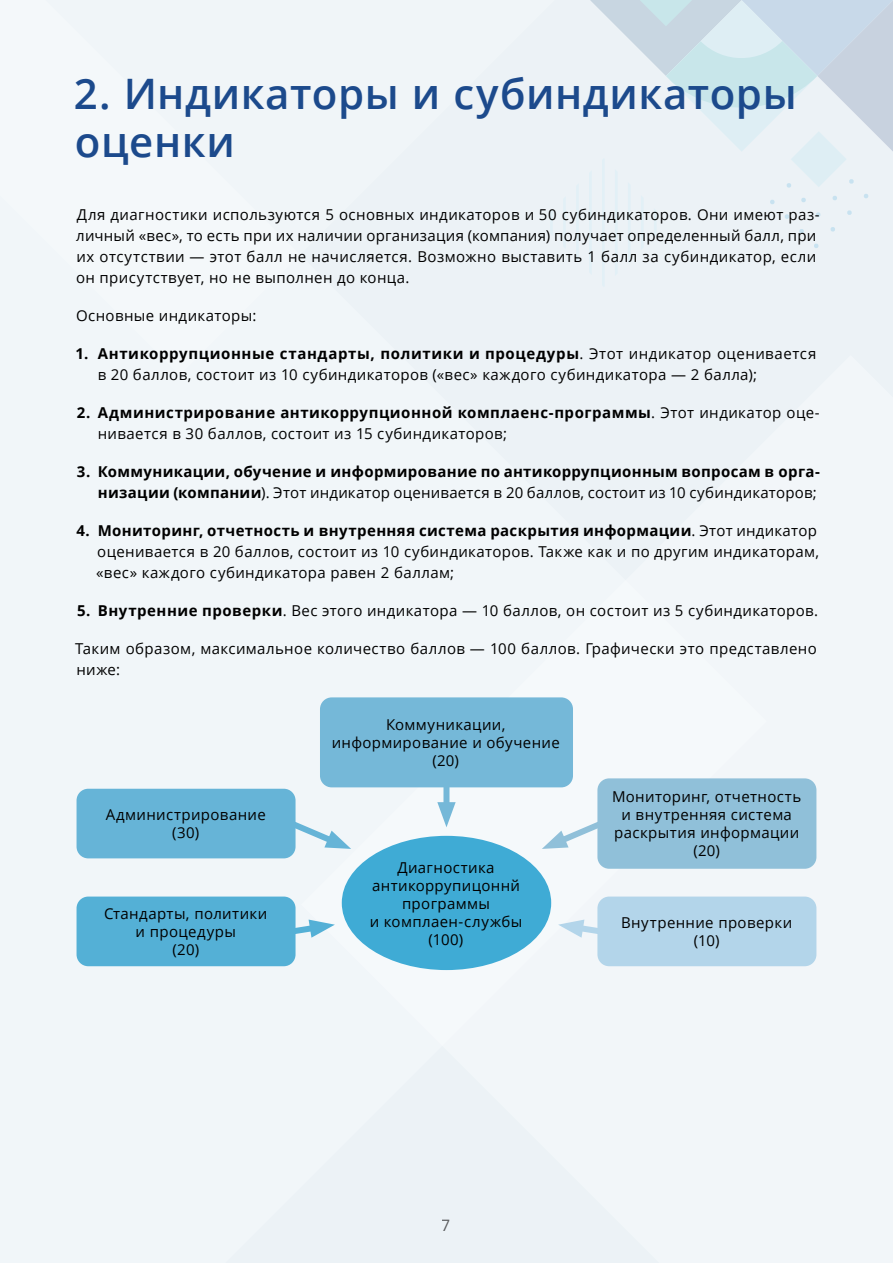
<style>
.page{position:relative;width:893px;height:1263px;background:#fff}
.page>*{position:absolute;margin:0;border:0;box-sizing:border-box;transform-origin:0 0}
.t1{font:600 42px/48px "Open Sans";letter-spacing:.01em;color:#1c4a8c}
.t2{font:15.75px "Open Sans";color:#636363}
.t3{font:15px/18px "Open Sans";letter-spacing:.025em;color:#000;text-align:center}
.t4{font:700 15px/21px "Open Sans";letter-spacing:.02em;color:#000;text-align:right}
.s1{font-weight:700}
.s2{font-weight:400}
</style>
<div class="page">
<div style="left:0;top:0;width:767px;height:1263px;background:#f1f6f9"></div>
<div style="left:0;top:0;width:555px;height:375px;background:#f0f5f8"></div>
<div style="left:301px;top:355px;width:592px;height:908px;background:#f2f6f9"></div>
<svg style="left:563px;top:196px;width:3px;height:53px"></svg>
<svg style="left:550px;top:209px;width:3px;height:27px"></svg>
<svg style="left:589px;top:0;width:304px;height:287px;background:#e0ebf1"></svg>
<svg style="left:576px;top:183px;width:3px;height:79px"></svg>
<div style="left:342px;top:836px;width:209px;height:134px;background:#3fabd5;border-radius:50%"></div>
<svg style="left:296px;top:919px;width:39px;height:20px"></svg>
<svg style="left:558px;top:919px;width:39px;height:20px"></svg>
<div style="left:443px;top:777px;width:6px;height:35px;background:#75b8d8"></div>
<svg style="left:437px;top:802px;width:19px;height:25px"></svg>
<svg style="left:295px;top:813px;width:56px;height:38px"></svg>
<svg style="left:542px;top:813px;width:55px;height:38px"></svg>
<div style="left:77px;top:896px;width:219px;height:70px;background:#54b0d6;border-radius:12px"></div>
<div style="left:597px;top:896px;width:219px;height:70px;background:#b3d5ea;border-radius:12px"></div>
<div style="left:320px;top:697px;width:253px;height:90px;background:#75b8d8;border-radius:12px"></div>
<div style="left:77px;top:789px;width:219px;height:69px;background:#66b4d7;border-radius:12px"></div>
<div style="left:597px;top:778px;width:219px;height:91px;background:#90c0d9;border-radius:12px"></div>
<h1 class="t1" style="left:74px;top:69px;width:724px">2. Индикаторы и субиндикаторы оценки</h1>
<p class="t3" style="left:76px;top:204px;width:745px;line-height:21px;text-align:left">Для диагностики используются 5 основных индикаторов и 50 субиндикаторов. Они имеют раз&shy;личный «вес», то есть при их наличии организация (компания) получает определенный балл, при их отсутствии — этот балл не начисляется. Возможно выставить 1 балл за субиндикатор, если он присутствует, но не выполнен до конца.</p>
<p class="t3" style="left:76px;top:306px;width:182px">Основные индикаторы:</p>
<p class="t3" style="left:98px;top:343px;width:720px;line-height:21px;text-align:left;text-indent:-22px"><span class="s1">1. Антикоррупционные стандарты, политики и процедуры</span>. Этот индикатор оценивается в 20 баллов, состоит из 10 субиндикаторов («вес» каждого субиндикатора — 2 балла);</p>
<p class="t3" style="left:98px;top:402px;width:723px;line-height:21px;text-align:left;text-indent:-21px"><span class="s1">2. Администрирование антикоррупционной комплаенс-программы</span>. Этот индикатор оце&shy;нивается в 30 баллов, состоит из 15 субиндикаторов;</p>
<p class="t4" style="left:77px;top:461px;width:744px">3. Коммуникации, обучение и информирование по антикоррупционным вопросам в орга&shy;низации (компании<span class="s2">). Этот индикатор оценивается в 20 баллов, состоит из 10 субиндикаторов;</span></p>
<p class="t3" style="left:96px;top:520px;width:724px;line-height:21px;text-align:left;text-indent:-20px"><span class="s1">4. Мониторинг, отчетность и внутренняя система раскрытия информации</span>. Этот индикатор оценивается в 20 баллов, состоит из 10 субиндикаторов. Также как и по другим индикаторам, «вес» каждого субиндикатора равен 2 баллам;</p>
<p class="t3" style="left:77px;top:601px;width:742px"><span class="s1">5. Внутренние проверки</span>. Вес этого индикатора — 10 баллов, он состоит из 5 субиндикаторов.</p>
<p class="t3" style="left:75px;top:638px;width:743px;line-height:21px;text-align:left">Таким образом, максимальное количество баллов — 100 баллов. Графически это представлено ниже:</p>
<p class="t3" style="left:106px;top:805px;width:162px">Администрирование (30)</p>
<p class="t3" style="left:332px;top:715px;width:229px">Коммуникации, информирование и обучение (20)</p>
<p class="t3" style="left:612px;top:787px;width:191px">Мониторинг, отчетность и внутренняя система раскрытия информации (20)</p>
<p class="t3" style="left:370px;top:858px;width:154px">Диагностика антикоррупицоннй программы<br>и комплаен-службы (100)</p>
<p class="t3" style="left:104px;top:904px;width:165px">Стандарты, политики и процедуры<br>(20)</p>
<p class="t3" style="left:621px;top:913px;width:173px">Внутренние проверки (10)</p>
<p class="t2" style="left:442px;top:1214px;width:11px">7</p>
</div>
